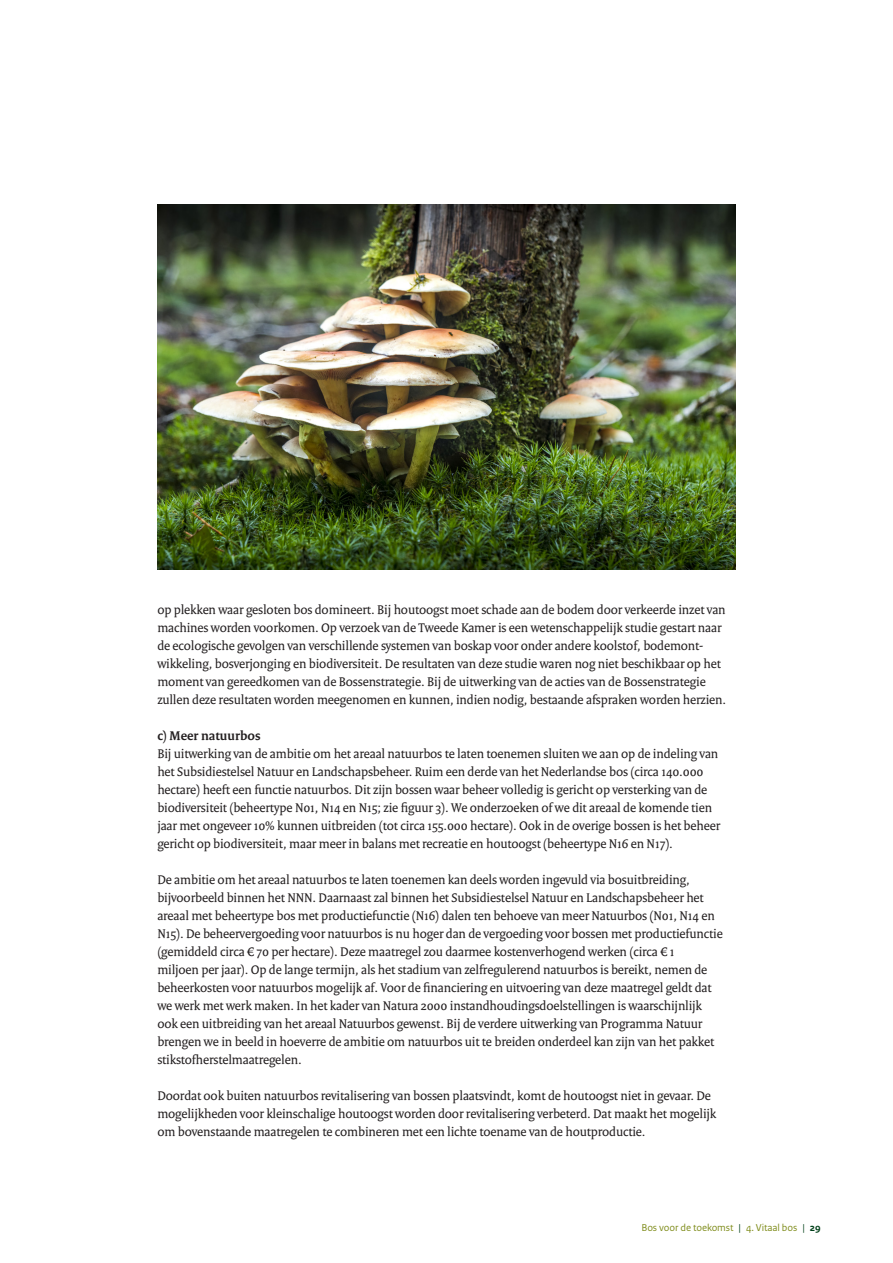
<style>
.page{position:relative;width:893px;height:1263px;background:#fff}
.page>*{position:absolute;margin:0;border:0;box-sizing:border-box;transform-origin:0 0}
._10_RO_Broodtekst_Se{font:13.5px/18px "Rijksoverheid Serif";letter-spacing:-.01em;color:#231f20}
.Tussenkop_2{font:700 13.5px "Rijksoverheid Serif";color:#231f20}
.t1{font:10.5px "Rijksoverheid Sans Text";letter-spacing:-.01em;color:#808d1d}
.s1{color:#004019}
.s2{font-weight:700;color:#004019}
</style>
<div class="page">
<img style="left:157px;top:204px;width:579px;height:365px">
<p class="_10_RO_Broodtekst_Se" style="left:157px;top:600px;width:570px">op plekken waar gesloten bos domineert. Bij houtoogst moet schade aan de bodem door verkeerde inzet van machines worden voorkomen. Op verzoek van de Tweede Kamer is een wetenschappelijk studie gestart naar de ecologische gevolgen van verschillende systemen van boskap voor onder andere koolstof, bodemont&shy;wikkeling, bosverjonging en biodiversiteit. De resultaten van deze studie waren nog niet beschikbaar op het moment van gereedkomen van de Bossenstrategie. Bij de uitwerking van de acties van de Bossenstrategie zullen deze resultaten worden meegenomen en kunnen, indien nodig, bestaande afspraken worden herzien.</p>
<p class="Tussenkop_2" style="left:157px;top:727px;width:105px">c) Meer natuurbos</p>
<p class="_10_RO_Broodtekst_Se" style="left:157px;top:744px;width:564px">Bij uitwerking van de ambitie om het areaal natuurbos te laten toenemen sluiten we aan op de indeling van het Subsidiestelsel Natuur en Landschapsbeheer. Ruim een derde van het Nederlandse bos (circa 140.000 hectare) heeft een functie natuurbos. Dit zijn bossen waar beheer volledig is gericht op versterking van de biodiversiteit (beheertype N01, N14 en N15; zie figuur 3). We onderzoeken of we dit areaal de komende tien jaar met ongeveer 10% kunnen uitbreiden (tot circa 155.000 hectare). Ook in de overige bossen is het beheer gericht op biodiversiteit, maar meer in balans met recreatie en houtoogst (beheertype N16 en N17).</p>
<p class="_10_RO_Broodtekst_Se" style="left:157px;top:870px;width:567px">De ambitie om het areaal natuurbos te laten toenemen kan deels worden ingevuld via bosuitbreiding, bijvoorbeeld binnen het NNN. Daarnaast zal binnen het Subsidiestelsel Natuur en Landschapsbeheer het areaal met beheertype bos met productiefunctie (N16) dalen ten behoeve van meer Natuurbos (N01, N14 en N15). De beheervergoeding voor natuurbos is nu hoger dan de vergoeding voor bossen met productiefunctie (gemiddeld circa € 70 per hectare). Deze maatregel zou daarmee kostenverhogend werken (circa € 1<br>miljoen per jaar). Op de lange termijn, als het stadium van zelfregulerend natuurbos is bereikt, nemen de beheerkosten voor natuurbos mogelijk af. Voor de financiering en uitvoering van deze maatregel geldt dat we werk met werk maken. In het kader van Natura 2000 instandhoudingsdoelstellingen is waarschijnlijk ook een uitbreiding van het areaal Natuurbos gewenst. Bij de verdere uitwerking van Programma Natuur brengen we in beeld in hoeverre de ambitie om natuurbos uit te breiden onderdeel kan zijn van het pakket stikstofherstelmaatregelen.</p>
<p class="_10_RO_Broodtekst_Se" style="left:157px;top:1086px;width:561px">Doordat ook buiten natuurbos revitalisering van bossen plaatsvindt, komt de houtoogst niet in gevaar. De mogelijkheden voor kleinschalige houtoogst worden door revitalisering verbeterd. Dat maakt het mogelijk om bovenstaande maatregelen te combineren met een lichte toename van de houtproductie.</p>
<p class="t1" style="left:641px;top:1221px;width:181px">Bos voor de toekomst <span class="s1">|</span> 4. Vitaal bos <span class="s1">|</span> <span class="s2">29</span></p>
</div>
